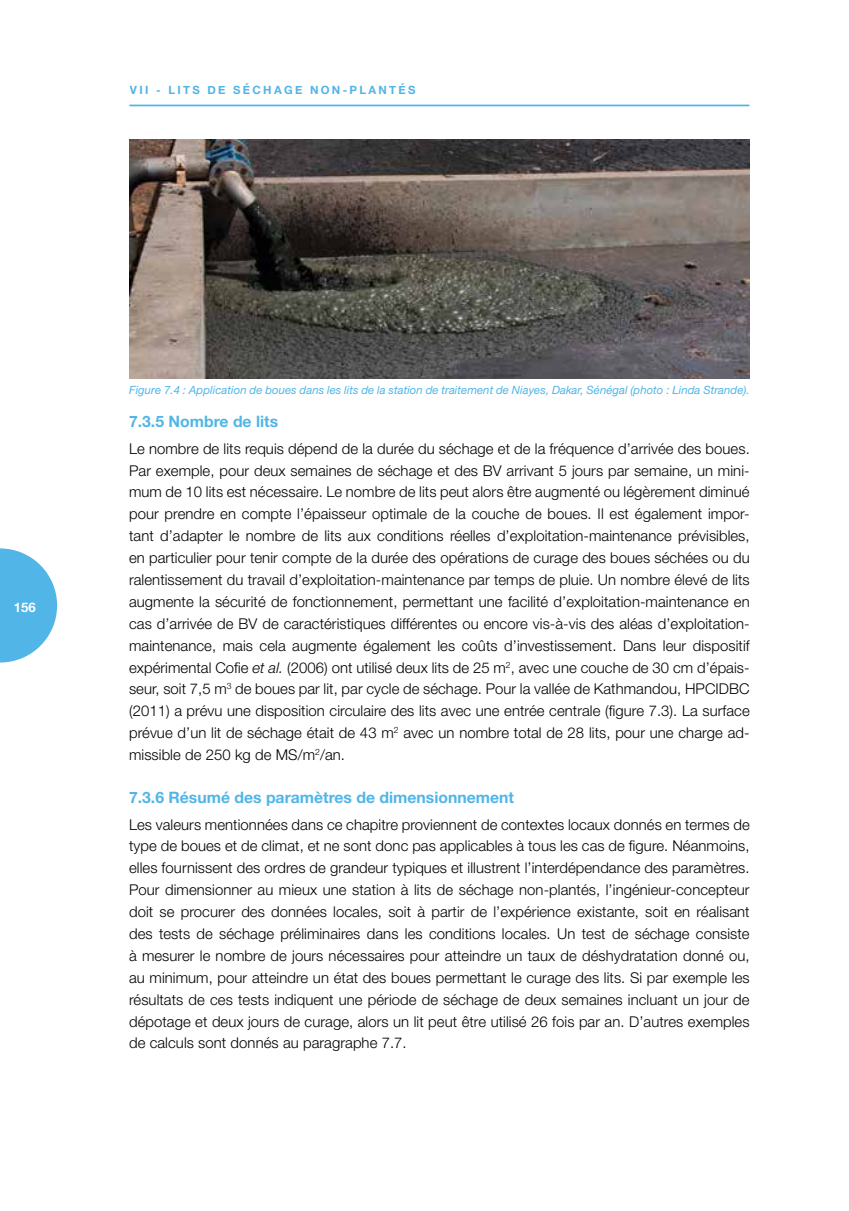
<style>
.page{position:relative;width:849px;height:1211px;background:#fff}
.page>*{position:absolute;margin:0;border:0;box-sizing:border-box;transform-origin:0 0}
.t1{font:700 15.75px "Helvetica Neue LT Std";color:#51b5e7}
.t2{font:300 14.88px/21.9px "Helvetica Neue LT Std";letter-spacing:.005em;color:#000;text-align:justify}
.t3{font:700 13.12px "Helvetica Neue";color:#fff}
.t4{font:italic 11.38px "Helvetica Neue LT Std";letter-spacing:.005em;color:#51b5e7}
.t5{font:700 11.38px "Helvetica Neue";letter-spacing:.2em;color:#51b5e7}
.s1{font-style:italic}
</style>
<div class="page">
<svg style="left:0;top:548px;width:57px;height:114px"></svg>
<hr style="left:130px;top:105px;width:618px;height:1px;background:#51b5e7">
<img style="left:129px;top:140px;width:620px;height:238px">
<p class="t5" style="left:130px;top:81px;width:287px">VII - LITS DE SÉCHAGE NON-PLANTÉS</p>
<p class="t3" style="left:14px;top:597px;width:23px">156</p>
<p class="t4" style="left:129px;top:383px;width:622px">Figure 7.4 : Application de boues dans les lits de la station de traitement de Niayes, Dakar, Sénégal (photo : Linda Strande).</p>
<p class="t1" style="left:129px;top:411px;width:151px">7.3.5 Nombre de lits</p>
<p class="t2" style="left:129px;top:437px;width:622px">Le nombre de lits requis dépend de la durée du séchage et de la fréquence d’arrivée des boues.<br>Par exemple, pour deux semaines de séchage et des BV arrivant 5 jours par semaine, un mini&shy;mum de 10 lits est nécessaire. Le nombre de lits peut alors être augmenté ou légèrement diminué pour prendre en compte l’épaisseur optimale de la couche de boues. Il est également impor&shy;tant d’adapter le nombre de lits aux conditions réelles d’exploitation-maintenance prévisibles, en particulier pour tenir compte de la durée des opérations de curage des boues séchées ou du ralentissement du travail d’exploitation-maintenance par temps de pluie. Un nombre élevé de lits augmente la sécurité de fonctionnement, permettant une facilité d’exploitation-maintenance en cas d’arrivée de BV de caractéristiques différentes ou encore vis-à-vis des aléas d’exploitation&shy;maintenance, mais cela augmente également les coûts d’investissement. Dans leur dispositif expérimental Cofie <span class="s1">et al.</span> (2006) ont utilisé deux lits de 25 m<sup>2</sup>, avec une couche de 30 cm d’épais&shy;seur, soit 7,5 m<sup>3</sup> de boues par lit, par cycle de séchage. Pour la vallée de Kathmandou, HPCIDBC (2011) a prévu une disposition circulaire des lits avec une entrée centrale (figure 7.3). La surface prévue d’un lit de séchage était de 43 m<sup>2</sup> avec un nombre total de 28 lits, pour une charge ad&shy;missible de 250 kg de MS/m<sup>2</sup>/an.</p>
<p class="t1" style="left:129px;top:787px;width:386px">7.3.6 Résumé des paramètres de dimensionnement</p>
<p class="t2" style="left:129px;top:813px;width:622px">Les valeurs mentionnées dans ce chapitre proviennent de contextes locaux donnés en termes de type de boues et de climat, et ne sont donc pas applicables à tous les cas de figure. Néanmoins, elles fournissent des ordres de grandeur typiques et illustrent l’interdépendance des paramètres.<br>Pour dimensionner au mieux une station à lits de séchage non-plantés, l’ingénieur-concepteur doit se procurer des données locales, soit à partir de l’expérience existante, soit en réalisant des tests de séchage préliminaires dans les conditions locales. Un test de séchage consiste à mesurer le nombre de jours nécessaires pour atteindre un taux de déshydratation donné ou, au minimum, pour atteindre un état des boues permettant le curage des lits. Si par exemple les résultats de ces tests indiquent une période de séchage de deux semaines incluant un jour de dépotage et deux jours de curage, alors un lit peut être utilisé 26 fois par an. D’autres exemples de calculs sont donnés au paragraphe 7.7.</p>
</div>
